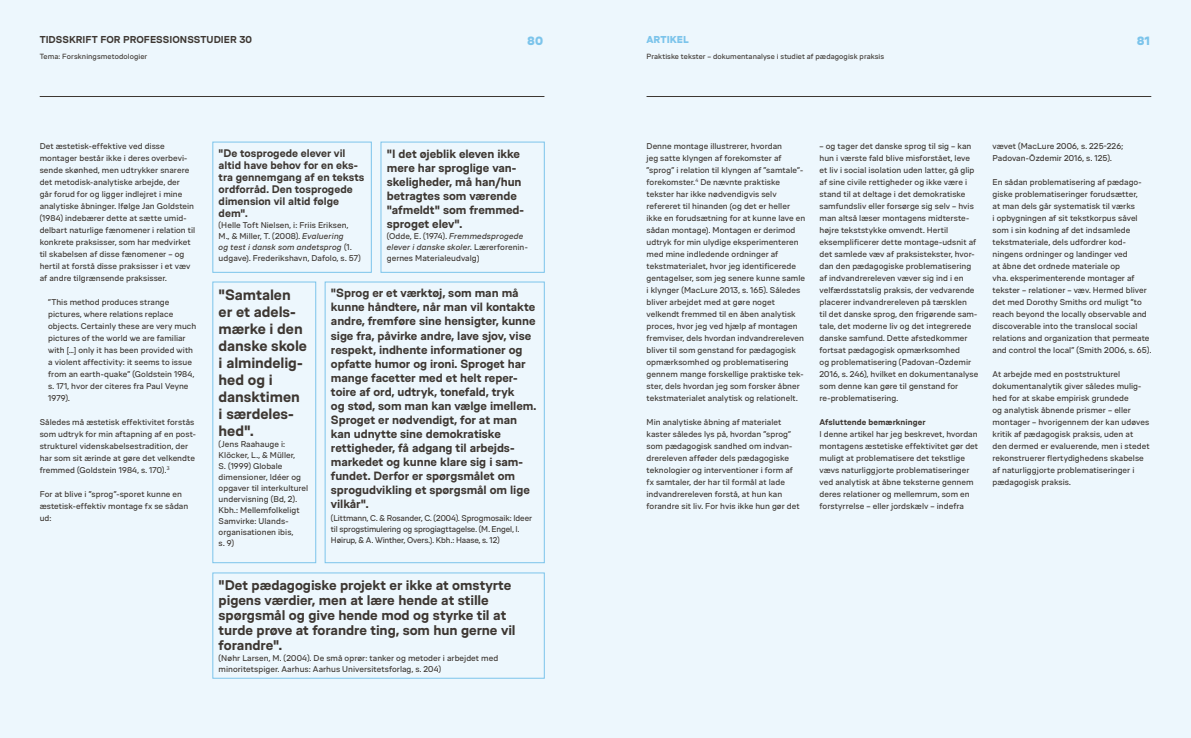
<style>
.page{position:relative;width:1191px;height:738px;background:#fff}
.page>*{position:absolute;margin:0;border:0;box-sizing:border-box;transform-origin:0 0}
.t1{font:700 15px/17px "VIA Type";letter-spacing:-.005em;color:#3d3732}
.t2{font:700 14px/15px "VIA Type";letter-spacing:-.005em;color:#3d3732}
.t3{font:700 12px/14px "VIA Type";letter-spacing:-.005em;color:#3d3732}
.t4{font:900 12px "VIA Type";color:#7cc4eb}
.t5{font:700 11px/12px "VIA Type";color:#3d3732}
.t6{font:700 10px "VIA Type";letter-spacing:.005em;color:#3d3732}
.t7{font:900 10px "VIA Type";letter-spacing:.005em;color:#7cc4eb}
.t8{font:8.4px/12px "VIA Type";letter-spacing:.005em;color:#3d3732}
.t9{font:8.4px/11px "VIA Type";letter-spacing:-.015em;color:#3d3732}
.t10{font:700 8.4px "VIA Type";letter-spacing:.01em;color:#3d3732}
.t11{font:7.5px "VIA Type";letter-spacing:.01em;color:#3d3732}
.s1{font-style:italic}
</style>
<div class="page">
<div style="left:595px;top:0;width:596px;height:737px;background:#edf7fd"></div>
<div style="left:0;top:0;width:595px;height:737px;background:#edf7fd"></div>
<div style="left:213px;top:572px;width:331px;height:105px;border:1px solid #7cc4eb"></div>
<div style="left:381px;top:142px;width:163px;height:130px;border:1px solid #7cc4eb"></div>
<div style="left:213px;top:281px;width:103px;height:281px;border:1px solid #7cc4eb"></div>
<div style="left:325px;top:281px;width:219px;height:281px;border:1px solid #7cc4eb"></div>
<hr style="left:646px;top:96px;width:505px;height:1px;background:#3d3732">
<hr style="left:40px;top:96px;width:504px;height:1px;background:#3d3732">
<p class="t6" style="left:40px;top:34px;width:214px">TIDSSKRIFT FOR PROFESSIONSSTUDIER 30</p>
<h3 class="t4" style="left:527px;top:34px;width:17px">80</h3>
<p class="t7" style="left:646px;top:34px;width:44px">ARTIKEL</p>
<h3 class="t4" style="left:1136px;top:34px;width:15px">81</h3>
<p class="t11" style="left:40px;top:52px;width:109px">Tema: Forskningsmetodologier</p>
<p class="t11" style="left:646px;top:52px;width:239px">Praktiske tekster – dokumentanalyse i studiet af pædagogisk praksis</p>
<p class="t8" style="left:40px;top:140px;width:157px">Det æstetisk-effektive ved disse montager består ikke i deres overbevi&shy;sende skønhed, men udtrykker snarere det metodisk-analytiske arbejde, der<br>går forud for og ligger indlejret i mine analytiske åbninger. Ifølge Jan Goldstein (1984) indebærer dette at sætte umid&shy;delbart naturlige fænomener i relation til konkrete praksisser, som har medvirket til skabelsen af disse fænomener – og hertil at forstå disse praksisser i et væv af andre tilgrænsende praksisser.</p>
<p class="t8" style="left:48px;top:296px;width:150px">”This method produces strange pictures, where relations replace objects. Certainly these are very much pictures of the world we are familiar with […] only it has been provided with a violent affectivity: it seems to issue from an earth-quake” (Goldstein 1984, s. 171, hvor der citeres fra Paul Veyne 1979).</p>
<p class="t8" style="left:40px;top:416px;width:158px">Således må æstetisk effektivitet forstås som udtryk for min aftapning af en post&shy;strukturel videnskabelsestradition, der har som sit ærinde at gøre det velkendte fremmed (Goldstein 1984, s. 170).<sup>3</sup></p>
<p class="t8" style="left:40px;top:488px;width:150px">For at blive i ”sprog”-sporet kunne en æstetisk-effektiv montage fx se sådan ud:</p>
<h3 class="t5" style="left:219px;top:147px;width:147px">"De tosprogede elever vil altid have behov for en eks&shy;tra gennemgang af en teksts ordforråd. Den tosprogede dimension vil altid følge dem".</h3>
<p class="t8" style="left:219px;top:219px;width:144px;line-height:11px">(Helle Toft Nielsen, i: Friis Eriksen, M., &amp; Miller, T. (2008). <span class="s1">Evaluering<br>og test i dansk som andetsprog</span> (1. udgave). Frederikshavn, Dafolo, s. 57)</p>
<h3 class="t3" style="left:387px;top:146px;width:139px">"I det øjeblik eleven ikke mere har sproglige van&shy;skeligheder, må han/hun betragtes som værende "afmeldt" som fremmed&shy;sproget elev".</h3>
<p class="t8" style="left:387px;top:230px;width:142px;line-height:11px">(Odde, E. (1974). <span class="s1">Fremmedsprogede elever i danske skoler.</span> Lærerforenin&shy;gernes Materialeudvalg)</p>
<h1 class="t1" style="left:219px;top:286px;width:90px">"Samtalen er et adels&shy;mærke i den danske skole i almindelig&shy;hed og i dansktimen i særdeles&shy;hed".</h1>
<p class="t8" style="left:219px;top:438px;width:91px;line-height:11px">(Jens Raahauge i:<br>Klöcker, L., &amp; Müller,<br>S. (1999) Globale dimensioner, Idéer og opgaver til interkulturel undervisning (Bd, 2).<br>Kbh.: Mellemfolkeligt<br>Samvirke: Ulands&shy;organisationen ibis,<br>s. 9)</p>
<p class="t3" style="left:331px;top:286px;width:207px">"Sprog er et værktøj, som man må kunne håndtere, når man vil kontakte andre, fremføre sine hensigter, kunne sige fra, påvirke andre, lave sjov, vise respekt, indhente informationer og opfatte humor og ironi. Sproget har mange facetter med et helt reper&shy;toire af ord, udtryk, tonefald, tryk<br>og stød, som man kan vælge imellem.<br>Sproget er nødvendigt, for at man kan udnytte sine demokratiske rettigheder, få adgang til arbejds&shy;markedet og kunne klare sig i sam&shy;fundet. Derfor er spørgsmålet om sprogudvikling et spørgsmål om lige vilkår".</p>
<p class="t9" style="left:331px;top:512px;width:202px">(Littmann, C. &amp; Rosander, C. (2004). Sprogmosaik: Ideer til sprogstimulering og sprogiagttagelse. (M. Engel, I.<br>Høirup, &amp; A. Winther, Overs.). Kbh.: Haase, s. 12)</p>
<h2 class="t2" style="left:219px;top:577px;width:298px">"Det pædagogiske projekt er ikke at omstyrte pigens værdier, men at lære hende at stille spørgsmål og give hende mod og styrke til at turde prøve at forandre ting, som hun gerne vil forandre".</h2>
<p class="t8" style="left:219px;top:652px;width:281px;line-height:11px">(Nøhr Larsen, M. (2004). De små oprør: tanker og metoder i arbejdet med minoritetspiger. Aarhus: Aarhus Universitetsforlag, s. 204)</p>
<p class="t8" style="left:646px;top:140px;width:160px">Denne montage illustrerer, hvordan<br>jeg satte klyngen af forekomster af ”sprog” i relation til klyngen af ”samtale”- forekomster.<sup>4</sup> De nævnte praktiske tekster har ikke nødvendigvis selv refereret til hinanden (og det er heller ikke en forudsætning for at kunne lave en sådan montage). Montagen er derimod udtryk for min ulydige eksperimenteren med mine indledende ordninger af tekstmaterialet, hvor jeg identificerede gentagelser, som jeg senere kunne samle i klynger (MacLure 2013, s. 165). Således bliver arbejdet med at gøre noget velkendt fremmed til en åben analytisk proces, hvor jeg ved hjælp af montagen fremviser, dels hvordan indvandrereleven bliver til som genstand for pædagogisk opmærksomhed og problematisering gennem mange forskellige praktiske tek&shy;ster, dels hvordan jeg som forsker åbner tekstmaterialet analytisk og relationelt.</p>
<p class="t8" style="left:646px;top:416px;width:155px">Min analytiske åbning af materialet kaster således lys på, hvordan ”sprog” som pædagogisk sandhed om indvan&shy;drereleven afføder dels pædagogiske teknologier og interventioner i form af fx samtaler, der har til formål at lade indvandrereleven forstå, at hun kan forandre sit liv. For hvis ikke hun gør det</p>
<p class="t8" style="left:819px;top:140px;width:160px">– og tager det danske sprog til sig – kan hun i værste fald blive misforstået, leve et liv i social isolation uden latter, gå glip af sine civile rettigheder og ikke være i stand til at deltage i det demokratiske samfundsliv eller forsørge sig selv – hvis man altså læser montagens midterste&shy;højre tekststykke omvendt. Hertil eksemplificerer dette montage-udsnit af det samlede væv af praksistekster, hvor&shy;dan den pædagogiske problematisering af indvandrereleven væver sig ind i en velfærdsstatslig praksis, der vedvarende placerer indvandrereleven på tærsklen<br>til det danske sprog, den frigørende sam&shy;tale, det moderne liv og det integrerede danske samfund. Dette afstedkommer fortsat pædagogisk opmærksomhed<br>og problematisering (Padovan-Özdemir 2016, s. 246), hvilket en dokumentanalyse som denne kan gøre til genstand for re-problematisering.</p>
<p class="t10" style="left:819px;top:417px;width:108px">Afsluttende bemærkninger</p>
<p class="t8" style="left:819px;top:428px;width:160px">I denne artikel har jeg beskrevet, hvordan montagens æstetiske effektivitet gør det muligt at problematisere det tekstlige vævs naturliggjorte problematiseringer ved analytisk at åbne teksterne gennem deres relationer og mellemrum, som en forstyrrelse – eller jordskælv – indefra</p>
<p class="t8" style="left:992px;top:140px;width:132px">vævet (MacLure 2006, s. 225-226;<br>Padovan-Özdemir 2016, s. 125).</p>
<p class="t8" style="left:992px;top:176px;width:160px">En sådan problematisering af pædago&shy;giske problematiseringer forudsætter,<br>at man dels går systematisk til værks<br>i opbygningen af sit tekstkorpus såvel som i sin kodning af det indsamlede tekstmateriale, dels udfordrer kod&shy;ningens ordninger og landinger ved<br>at åbne det ordnede materiale op<br>vha. eksperimenterende montager af tekster – relationer – væv. Hermed bliver det med Dorothy Smiths ord muligt ”to reach beyond the locally observable and discoverable into the translocal social relations and organization that permeate and control the local” (Smith 2006, s. 65).</p>
<p class="t8" style="left:992px;top:368px;width:159px">At arbejde med en poststrukturel dokumentanalytik giver således mulig&shy;hed for at skabe empirisk grundede<br>og analytisk åbnende prismer – eller montager – hvorigennem der kan udøves kritik af pædagogisk praksis, uden at den dermed er evaluerende, men i stedet rekonstruerer flertydighedens skabelse af naturliggjorte problematiseringer i pædagogisk praksis.</p>
</div>
